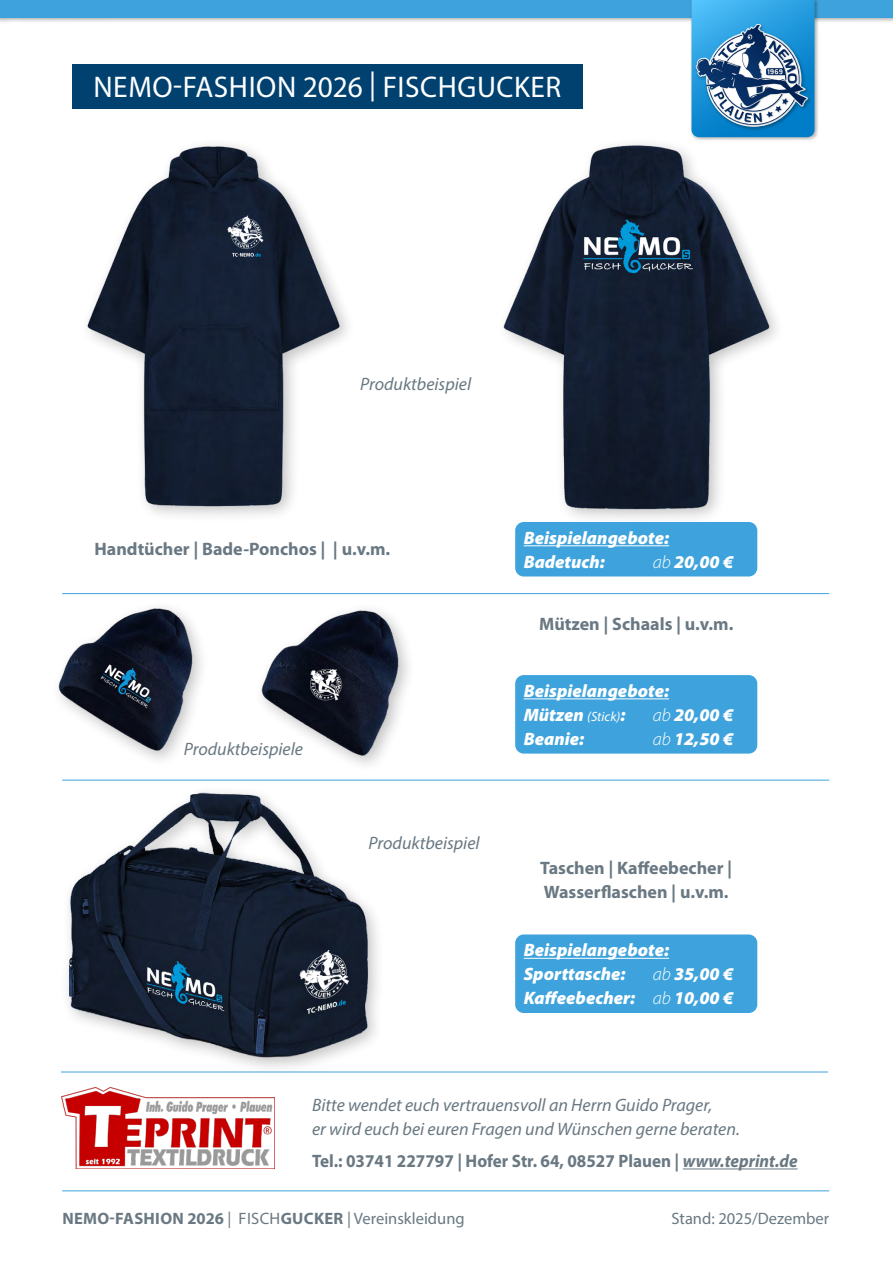
<style>
.page{position:relative;width:893px;height:1263px;background:#fff}
.page>*{position:absolute;margin:0;border:0;box-sizing:border-box;transform-origin:0 0}
.t1{font:30px "Myriad Pro";letter-spacing:.02em;color:#fff}
.t2{font:italic 900 18px/24px "Myriad Pro";color:#fff}
.t3{font:italic 18px/24px "Myriad Pro";color:#697882}
.t4{font:700 18px/24px "Myriad Pro";color:#697882}
.t5{font:700 18px "Myriad Pro";color:#697882;scale:.95 1}
.t6{font:700 16.5px "Myriad Pro";letter-spacing:.02em;color:#697882}
.t7{font:16.5px "Myriad Pro";color:#697882}
.s1{font-weight:300}
.s2{font-weight:400;font-size:13.5px}
.s3{font-style:italic}
.s4{font-weight:400}
</style>
<div class="page">
<hr style="left:62px;top:1190px;width:767px;height:1px;background:#3ea3dc">
<div style="left:0;top:0;width:893px;height:24px;background:#000;opacity:.35"></div>
<div style="left:0;top:0;width:893px;height:17px;background:#3ea3dc"></div>
<img style="left:689px;top:0;width:131px;height:140px">
<svg style="left:691px;top:0;width:124px;height:137px"></svg>
<hr style="left:62px;top:593px;width:767px;height:1px;background:#3ea3dc">
<img style="left:87px;top:144px;width:255px;height:368px">
<div style="left:496px;top:136px;width:290px;height:390px;background:#000;opacity:.25"></div>
<img style="left:503px;top:140px;width:269px;height:372px">
<div style="left:50px;top:599px;width:159px;height:169px;background:#000;opacity:.25"></div>
<img style="left:58px;top:607px;width:135px;height:145px">
<div style="left:253px;top:601px;width:163px;height:172px;background:#000;opacity:.25"></div>
<img style="left:261px;top:609px;width:139px;height:148px">
<hr style="left:62px;top:780px;width:767px;height:1px;background:#3ea3dc">
<hr style="left:61px;top:1071px;width:767px;height:1px;background:#3ea3dc">
<div style="left:59px;top:784px;width:327px;height:291px;background:#000;opacity:.25"></div>
<img style="left:69px;top:787px;width:317px;height:281px">
<div style="left:515px;top:522px;width:242px;height:54px;background:#3ea3dc;border-radius:9px"></div>
<hr style="left:524px;top:545px;width:145px;height:1px;background:#fff">
<div style="left:515px;top:675px;width:242px;height:79px;background:#3ea3dc;border-radius:9px"></div>
<hr style="left:524px;top:698px;width:145px;height:1px;background:#fff">
<div style="left:515px;top:934px;width:242px;height:79px;background:#3ea3dc;border-radius:9px"></div>
<hr style="left:524px;top:958px;width:145px;height:1px;background:#fff">
<div style="left:72px;top:64px;width:511px;height:44px;background:#004170"></div>
<img style="left:61px;top:1088px;width:213px;height:80px">
<hr style="left:683px;top:1168px;width:115px;height:1px;background:#697882">
<h1 class="t1" style="left:93px;top:69px;width:469px">NEMO-FASHION 2026 | FISCHGUCKER</h1>
<p class="t3" style="left:360px;top:371px;width:113px">Produktbeispiel</p>
<p class="t4" style="left:94px;top:536px;width:297px">Handtücher | Bade-Ponchos | | u.v.m.</p>
<p class="t2" style="left:524px;top:525px;width:147px">Beispielangebote:<br>Badetuch:</p>
<p class="t2" style="left:653px;top:549px;width:82px"><span class="s1">ab</span> 20,00 €</p>
<p class="t4" style="left:539px;top:611px;width:196px">Mützen | Schaals | u.v.m.</p>
<p class="t3" style="left:184px;top:736px;width:121px">Produktbeispiele</p>
<p class="t3" style="left:369px;top:831px;width:113px">Produktbeispiel</p>
<p class="t2" style="left:524px;top:678px;width:147px">Beispielangebote:<br>Mützen <span class="s2">(Stick)</span>:</p>
<p class="t2" style="left:653px;top:702px;width:82px"><span class="s1">ab</span> 20,00 €</p>
<p class="t2" style="left:524px;top:726px;width:62px">Beanie:</p>
<p class="t2" style="left:653px;top:726px;width:82px"><span class="s1">ab</span> 12,50 €</p>
<p class="t4" style="left:540px;top:856px;width:194px">Taschen | Kaffeebecher |<br>Wasserflaschen | u.v.m.</p>
<p class="t2" style="left:524px;top:938px;width:147px">Beispielangebote:<br>Sporttasche:</p>
<p class="t2" style="left:524px;top:962px;width:211px;text-align:right"><span class="s1">ab</span> 35,00 €<br>Kaffeebecher: <span class="s1">ab</span> 10,00 €</p>
<p class="t3" style="left:312px;top:1092px;width:429px">Bitte wendet euch vertrauensvoll an Herrn Guido Prager,<br>er wird euch bei euren Fragen und Wünschen gerne beraten.</p>
<p class="t5" style="left:312px;top:1149px;width:513px">Tel.: 03741 227797 | Hofer Str. 64, 08527 Plauen | <span class="s3">www.teprint.de</span></p>
<p class="t6" style="left:62px;top:1208px;width:404px">NEMO-FASHION 2026 <span class="s4">| FISCH</span>GUCKER <span class="s4">| Vereinskleidung</span></p>
<p class="t7" style="left:671px;top:1208px;width:159px">Stand: 2025/Dezember</p>
</div>
